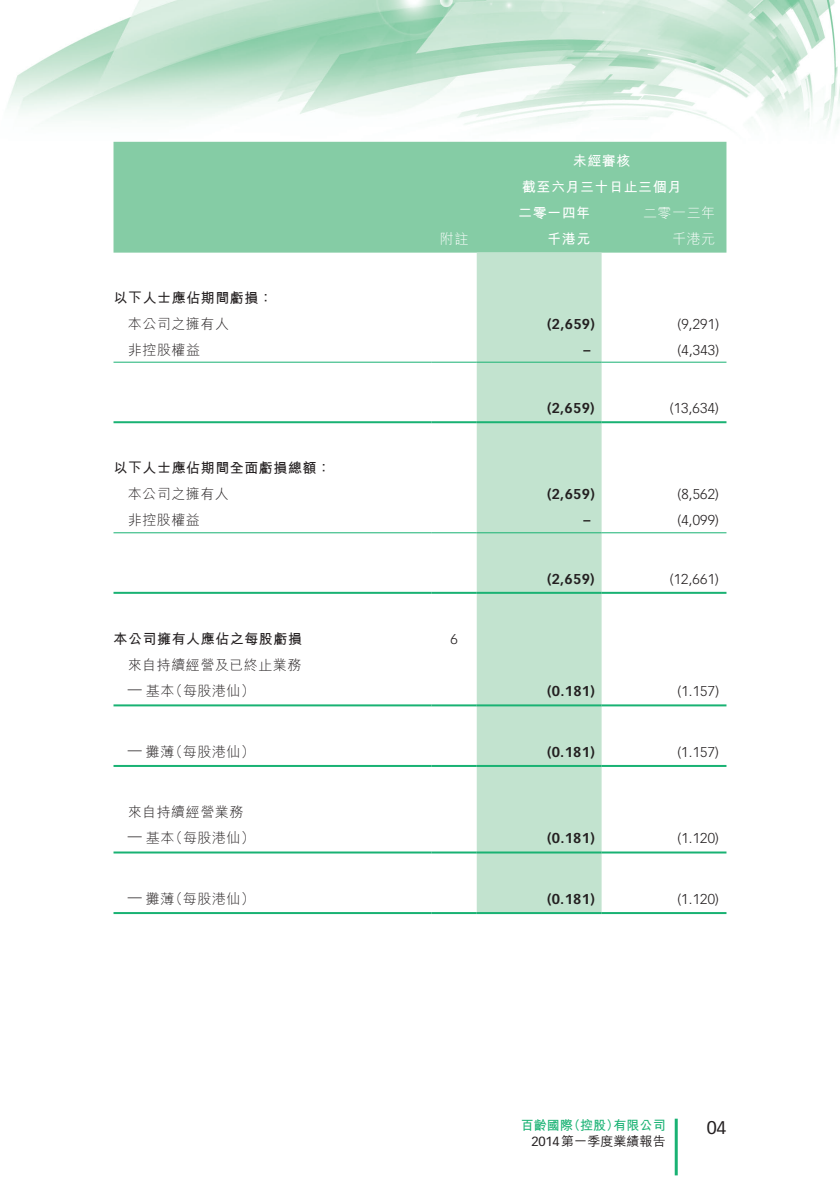
<style>
.page{position:relative;width:840px;height:1191px;background:#fff}
.page>*{position:absolute;margin:0;border:0;box-sizing:border-box;transform-origin:0 0}
.t1{font:18px "Vectora LT Std";color:#231f20}
.t2{font:300 14px "Vectora LT Std";letter-spacing:.015em;color:#231f20}
.t3{font:300 14px "M Hei HK";letter-spacing:.035em;color:#231f20}
.t4{font:700 14px "Vectora LT Std";letter-spacing:.02em;color:#231f20}
.t5{font:700 14px "M Hei HK";letter-spacing:.04em;color:#231f20}
.t6{font:700 14px/26px "M Hei HK";letter-spacing:.04em;color:#fff;text-align:center}
.t7{font:300 14px "M Hei HK";letter-spacing:.035em;color:#fff}
.t8{font:500 13px/16px "M Hei HK";letter-spacing:.005em;color:#231f20}
.t9{font:700 13px "M Hei HK";letter-spacing:.005em;color:#19b273}
.s1{font-weight:700;color:#19b273}
.s2{font-family:"Vectora LT Std";font-weight:400}
</style>
<div class="page">
<img style="left:7px;top:0;width:832px;height:1176px">
<hr style="left:674px;top:1118px;width:3px;height:57px;background:#19b273">
<div style="left:113px;top:142px;width:613px;height:111px;background:#85cca5"></div>
<div style="left:476px;top:253px;width:125px;height:659px;background:#c2e3cf"></div>
<hr style="left:113px;top:362px;width:318px;height:1px;background:#19b273">
<hr style="left:431px;top:362px;width:45px;height:1px;background:#19b273">
<hr style="left:476px;top:362px;width:125px;height:1px;background:#19b273">
<hr style="left:601px;top:362px;width:125px;height:1px;background:#19b273">
<hr style="left:113px;top:421px;width:318px;height:2px;background:#19b273">
<hr style="left:431px;top:421px;width:45px;height:2px;background:#19b273">
<hr style="left:476px;top:421px;width:125px;height:2px;background:#19b273">
<hr style="left:601px;top:421px;width:125px;height:2px;background:#19b273">
<hr style="left:113px;top:532px;width:318px;height:1px;background:#19b273">
<hr style="left:431px;top:532px;width:45px;height:1px;background:#19b273">
<hr style="left:476px;top:532px;width:125px;height:1px;background:#19b273">
<hr style="left:601px;top:532px;width:125px;height:1px;background:#19b273">
<hr style="left:113px;top:592px;width:318px;height:2px;background:#19b273">
<hr style="left:431px;top:592px;width:45px;height:2px;background:#19b273">
<hr style="left:476px;top:592px;width:125px;height:2px;background:#19b273">
<hr style="left:601px;top:592px;width:125px;height:2px;background:#19b273">
<hr style="left:113px;top:704px;width:318px;height:2px;background:#19b273">
<hr style="left:431px;top:704px;width:45px;height:2px;background:#19b273">
<hr style="left:476px;top:704px;width:125px;height:2px;background:#19b273">
<hr style="left:601px;top:704px;width:125px;height:2px;background:#19b273">
<hr style="left:113px;top:765px;width:318px;height:2px;background:#19b273">
<hr style="left:431px;top:765px;width:45px;height:2px;background:#19b273">
<hr style="left:476px;top:765px;width:125px;height:2px;background:#19b273">
<hr style="left:601px;top:765px;width:125px;height:2px;background:#19b273">
<hr style="left:113px;top:851px;width:318px;height:2px;background:#19b273">
<hr style="left:431px;top:851px;width:45px;height:2px;background:#19b273">
<hr style="left:476px;top:851px;width:125px;height:2px;background:#19b273">
<hr style="left:601px;top:851px;width:125px;height:2px;background:#19b273">
<hr style="left:113px;top:912px;width:318px;height:2px;background:#19b273">
<hr style="left:431px;top:912px;width:45px;height:2px;background:#19b273">
<hr style="left:476px;top:912px;width:125px;height:2px;background:#19b273">
<hr style="left:601px;top:912px;width:125px;height:2px;background:#19b273">
<p class="t6" style="left:521px;top:147px;width:161px">未經審核<br>截至六月三十日止三個月</p>
<p class="t7" style="left:642px;top:206px;width:74px">二零一三年</p>
<p class="t6" style="left:518px;top:199px;width:74px">二零一四年</p>
<p class="t7" style="left:439px;top:232px;width:30px">附註</p>
<p class="t6" style="left:547px;top:225px;width:45px">千港元</p>
<p class="t7" style="left:671px;top:232px;width:45px">千港元</p>
<p class="t5" style="left:113px;top:287px;width:161px">以下人士應佔期間虧損：</p>
<p class="t3" style="left:128px;top:316px;width:103px">本公司之擁有人</p>
<p class="t4" style="left:547px;top:315px;width:49px">)2,659(</p>
<p class="t2" style="left:677px;top:316px;width:43px">)9,291(</p>
<p class="t3" style="left:128px;top:342px;width:74px">非控股權益</p>
<p class="t4" style="left:583px;top:341px;width:8px">–</p>
<p class="t2" style="left:677px;top:342px;width:43px">)4,343(</p>
<p class="t4" style="left:546px;top:399px;width:49px">)2,659(</p>
<p class="t2" style="left:669px;top:400px;width:50px">)13,634(</p>
<p class="t5" style="left:113px;top:458px;width:219px">以下人士應佔期間全面虧損總額：</p>
<p class="t3" style="left:128px;top:487px;width:103px">本公司之擁有人</p>
<p class="t4" style="left:546px;top:486px;width:49px">)2,659(</p>
<p class="t2" style="left:677px;top:486px;width:43px">)8,562(</p>
<p class="t3" style="left:128px;top:513px;width:74px">非控股權益</p>
<p class="t4" style="left:583px;top:512px;width:8px">–</p>
<p class="t2" style="left:677px;top:512px;width:43px">)4,099(</p>
<p class="t4" style="left:546px;top:570px;width:49px">)2,659(</p>
<p class="t2" style="left:669px;top:570px;width:50px">)12,661(</p>
<p class="t5" style="left:113px;top:629px;width:190px">本公司擁有人應佔之每股虧損</p>
<p class="t3" style="left:128px;top:658px;width:175px">來自持續經營及已終止業務</p>
<p class="t2" style="left:450px;top:631px;width:9px">6</p>
<p class="t3" style="left:169px;top:684px;width:87px">（每股港仙(</p>
<p class="t3" style="left:146px;top:684px;width:30px">基本</p>
<p class="t2" style="left:128px;top:681px;width:15px">—</p>
<p class="t4" style="left:547px;top:682px;width:49px">)0.181(</p>
<p class="t2" style="left:677px;top:683px;width:43px">)1.157(</p>
<p class="t3" style="left:169px;top:744px;width:87px">（每股港仙(</p>
<p class="t3" style="left:146px;top:744px;width:30px">攤薄</p>
<p class="t2" style="left:128px;top:741px;width:15px">—</p>
<p class="t4" style="left:546px;top:743px;width:49px">)0.181(</p>
<p class="t2" style="left:677px;top:743px;width:43px">)1.157(</p>
<p class="t3" style="left:128px;top:805px;width:117px">來自持續經營業務</p>
<p class="t3" style="left:169px;top:831px;width:87px">（每股港仙(</p>
<p class="t3" style="left:146px;top:831px;width:30px">基本</p>
<p class="t2" style="left:128px;top:828px;width:15px">—</p>
<p class="t4" style="left:547px;top:829px;width:49px">)0.181(</p>
<p class="t2" style="left:677px;top:830px;width:43px">)1.120(</p>
<p class="t3" style="left:169px;top:891px;width:87px">（每股港仙(</p>
<p class="t3" style="left:146px;top:891px;width:30px">攤薄</p>
<p class="t2" style="left:128px;top:888px;width:15px">—</p>
<p class="t4" style="left:546px;top:890px;width:49px">)0.181(</p>
<p class="t2" style="left:677px;top:890px;width:43px">)1.120(</p>
<p class="t9" style="left:567px;top:1116px;width:53px">（控股）</p>
<p class="t8" style="left:531px;top:1116px;width:136px;text-indent:-11px"><span class="s1">百齡國際<br></span><span class="s2">2014</span>第一季度業績報告</p>
<p class="t1" style="left:706px;top:1116px;width:21px">04</p>
<p class="t9" style="left:613px;top:1116px;width:54px">有限公司</p>
</div>
